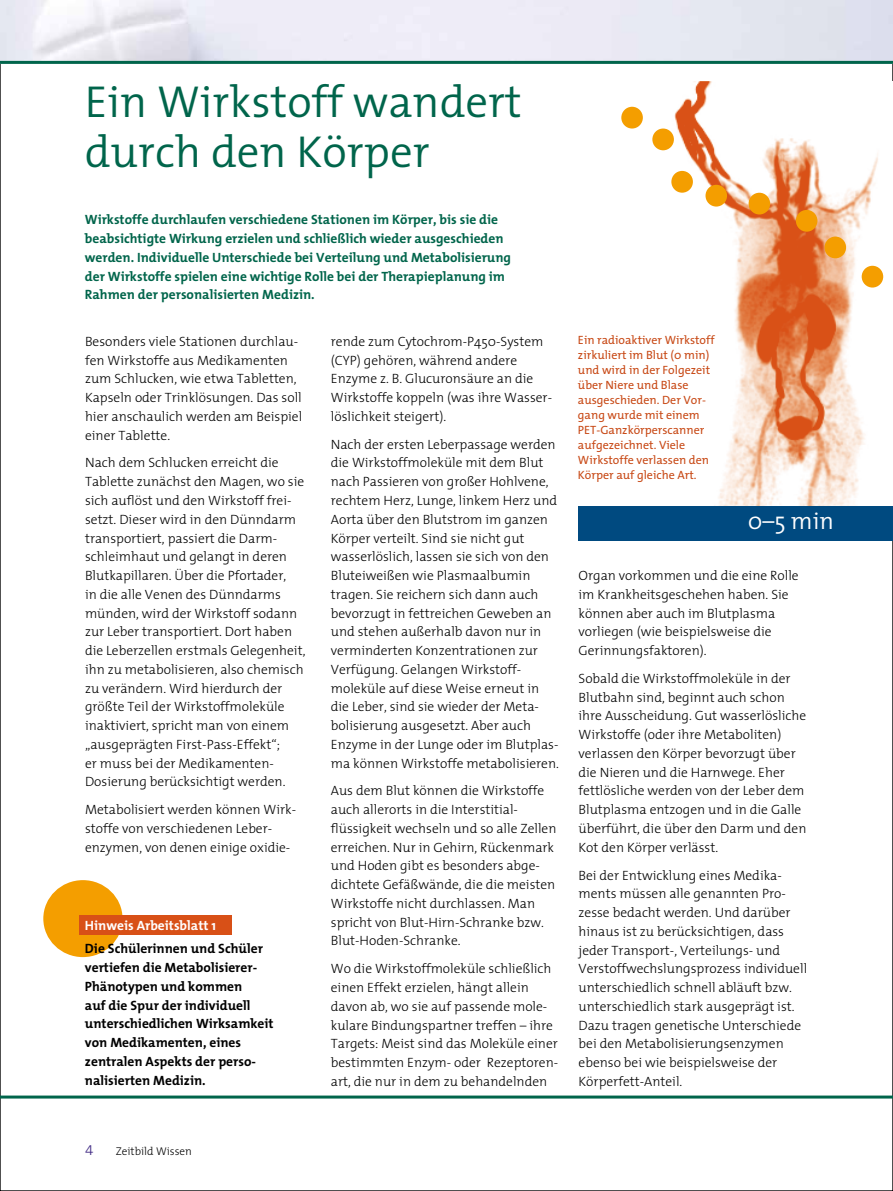
<style>
.page{position:relative;width:893px;height:1191px;background:#fff}
.page>*{position:absolute;margin:0;border:0;box-sizing:border-box;transform-origin:0 0}
.t1{font:300 45px/49.5px "The Mix";color:#00654b}
.t2{font:300 24px "The Mix";color:#fff}
.t3{font:300 15px "The Mix B3";color:#3e2782}
.t4{font:300 13.5px/18.8px "The Mix";color:#000}
.t5{font:700 13.5px/18.8px "The Mix";color:#00654b}
.t6{font:700 13.5px/18.8px "The Mix";color:#000}
.t7{font:700 13.5px "The Mix";color:#fff}
.t8{font:12px/15px "The Mix";color:#c84a17}
.t9{font:300 11.25px "The Mix";color:#000}
</style>
<div class="page">
<img style="left:670px;top:81px;width:214px;height:425px">
<div style="left:578px;top:506px;width:315px;height:34px;background:#004a80"></div>
<hr style="left:0;top:61px;width:893px;height:3px;background:#00654b">
<hr style="left:0;top:1095px;width:893px;height:3px;background:#00654b">
<div style="left:749px;top:193px;width:21px;height:21px;background:#f49e00;border-radius:50%"></div>
<div style="left:862px;top:266px;width:21px;height:21px;background:#f49e00;border-radius:50%"></div>
<div style="left:825px;top:236px;width:21px;height:22px;background:#f49e00;border-radius:50%"></div>
<div style="left:621px;top:107px;width:22px;height:21px;background:#f49e00;border-radius:50%"></div>
<div style="left:796px;top:210px;width:21px;height:22px;background:#f49e00;border-radius:50%"></div>
<div style="left:671px;top:171px;width:22px;height:22px;background:#f49e00;border-radius:50%"></div>
<div style="left:652px;top:128px;width:22px;height:22px;background:#f49e00;border-radius:50%"></div>
<div style="left:705px;top:185px;width:22px;height:21px;background:#f49e00;border-radius:50%"></div>
<div style="left:43px;top:880px;width:80px;height:77px;background:#f49e00;border-radius:50%"></div>
<div style="left:79px;top:916px;width:153px;height:19px;background:#d85017"></div>
<h1 class="t1" style="left:85px;top:76px;width:438px">Ein Wirkstoff wandert durch den Körper</h1>
<p class="t5" style="left:85px;top:210px;width:428px">Wirkstoffe durchlaufen verschiedene Stationen im Körper, bis sie die beabsichtigte Wirkung erzielen und schließlich wieder ausgeschieden werden. Individuelle Unterschiede bei Verteilung und Metabolisierung der Wirkstoffe spielen eine wichtige Rolle bei der Therapieplanung im Rahmen der personalisierten Medizin.</p>
<p class="t4" style="left:85px;top:331px;width:219px">Besonders viele Stationen durchlau&shy;fen Wirkstoffe aus Medikamenten zum Schlucken, wie etwa Tabletten,<br>Kapseln oder Trinklösungen. Das soll hier anschaulich werden am Beispiel einer Tablette.</p>
<p class="t4" style="left:85px;top:453px;width:222px">Nach dem Schlucken erreicht die Tablette zunächst den Magen, wo sie sich auflöst und den Wirkstoff frei&shy;setzt. Dieser wird in den Dünndarm transportiert, passiert die Darm&shy;schleimhaut und gelangt in deren Blutkapillaren. Über die Pfortader,<br>in die alle Venen des Dünndarms münden, wird der Wirkstoff sodann zur Leber transportiert. Dort haben die Leberzellen erstmals Gelegenheit, ihn zu metabolisieren, also chemisch zu verändern. Wird hierdurch der größte Teil der Wirkstoffmoleküle inaktiviert, spricht man von einem „ausgeprägten First-Pass-Effekt“;<br>er muss bei der Medikamenten-Dosierung berücksichtigt werden.</p>
<p class="t4" style="left:85px;top:799px;width:213px">Metabolisiert werden können Wirk&shy;stoffe von verschiedenen Leber&shy;enzymen, von denen einige oxidie-</p>
<p class="t4" style="left:331px;top:331px;width:223px">rende zum Cytochrom-P450-System (CYP) gehören, während andere<br>Enzyme z. B. Glucuronsäure an die<br>Wirkstoffe koppeln (was ihre Wasser&shy;löslichkeit steigert).</p>
<p class="t4" style="left:331px;top:434px;width:230px">Nach der ersten Leberpassage werden die Wirkstoffmoleküle mit dem Blut nach Passieren von großer Hohlvene, rechtem Herz, Lunge, linkem Herz und Aorta über den Blutstrom im ganzen Körper verteilt. Sind sie nicht gut wasserlöslich, lassen sie sich von den Bluteiweißen wie Plasmaalbumin tragen. Sie reichern sich dann auch bevorzugt in fettreichen Geweben an und stehen außerhalb davon nur in verminderten Konzentrationen zur Verfügung. Gelangen Wirkstoff&shy;moleküle auf diese Weise erneut in die Leber, sind sie wieder der Meta&shy;bolisierung ausgesetzt. Aber auch Enzyme in der Lunge oder im Blutplas&shy;ma können Wirkstoffe metabolisieren.</p>
<p class="t4" style="left:331px;top:781px;width:227px">Aus dem Blut können die Wirkstoffe auch allerorts in die Interstitial&shy;flüssigkeit wechseln und so alle Zellen erreichen. Nur in Gehirn, Rückenmark und Hoden gibt es besonders abge&shy;dichtete Gefäßwände, die die meisten Wirkstoffe nicht durchlassen. Man spricht von Blut-Hirn-Schranke bzw.<br>Blut-Hoden-Schranke.</p>
<p class="t4" style="left:331px;top:958px;width:229px">Wo die Wirkstoffmoleküle schließlich einen Effekt erzielen, hängt allein davon ab, wo sie auf passende mole&shy;kulare Bindungspartner treffen – ihre Targets: Meist sind das Moleküle einer bestimmten Enzym- oder Rezeptoren&shy;art, die nur in dem zu behandelnden</p>
<p class="t7" style="left:85px;top:914px;width:133px">Hinweis Arbeitsblatt 1</p>
<p class="t6" style="left:85px;top:939px;width:190px">Die Schülerinnen und Schüler vertiefen die Metabolisierer-<br>Phänotypen und kommen<br>auf die Spur der individuell unterschiedlichen Wirksamkeit von Medikamenten, eines zentralen Aspekts der perso&shy;nalisierten Medizin.</p>
<p class="t8" style="left:578px;top:332px;width:138px">Ein radioaktiver Wirkstoff zirkuliert im Blut (0 min) und wird in der Folgezeit über Niere und Blase ausgeschieden. Der Vor&shy;gang wurde mit einem<br>PET-Ganzkörperscanner aufgezeichnet. Viele<br>Wirkstoffe verlassen den<br>Körper auf gleiche Art.</p>
<h2 class="t2" style="left:748px;top:501px;width:88px">0–5 min</h2>
<p class="t4" style="left:579px;top:566px;width:222px">Organ vorkommen und die eine Rolle im Krankheitsgeschehen haben. Sie können aber auch im Blutplasma vorliegen (wie beispielsweise die<br>Gerinnungsfaktoren).</p>
<p class="t4" style="left:579px;top:668px;width:229px">Sobald die Wirkstoffmoleküle in der Blutbahn sind, beginnt auch schon ihre Ausscheidung. Gut wasserlösliche Wirkstoffe (oder ihre Metaboliten) verlassen den Körper bevorzugt über die Nieren und die Harnwege. Eher fettlösliche werden von der Leber dem Blutplasma entzogen und in die Galle überführt, die über den Darm und den Kot den Körper verlässt.</p>
<p class="t4" style="left:579px;top:865px;width:230px">Bei der Entwicklung eines Medika&shy;ments müssen alle genannten Pro&shy;zesse bedacht werden. Und darüber hinaus ist zu berücksichtigen, dass jeder Transport-, Verteilungs- und Verstoffwechslungsprozess individuell unterschiedlich schnell abläuft bzw. unterschiedlich stark ausgeprägt ist.<br>Dazu tragen genetische Unterschiede bei den Metabolisierungsenzymen ebenso bei wie beispielsweise der Körperfett-Anteil.</p>
<p class="t3" style="left:85px;top:1142px;width:10px">4</p>
<p class="t9" style="left:116px;top:1142px;width:78px">Zeitbild Wissen</p>
</div>
